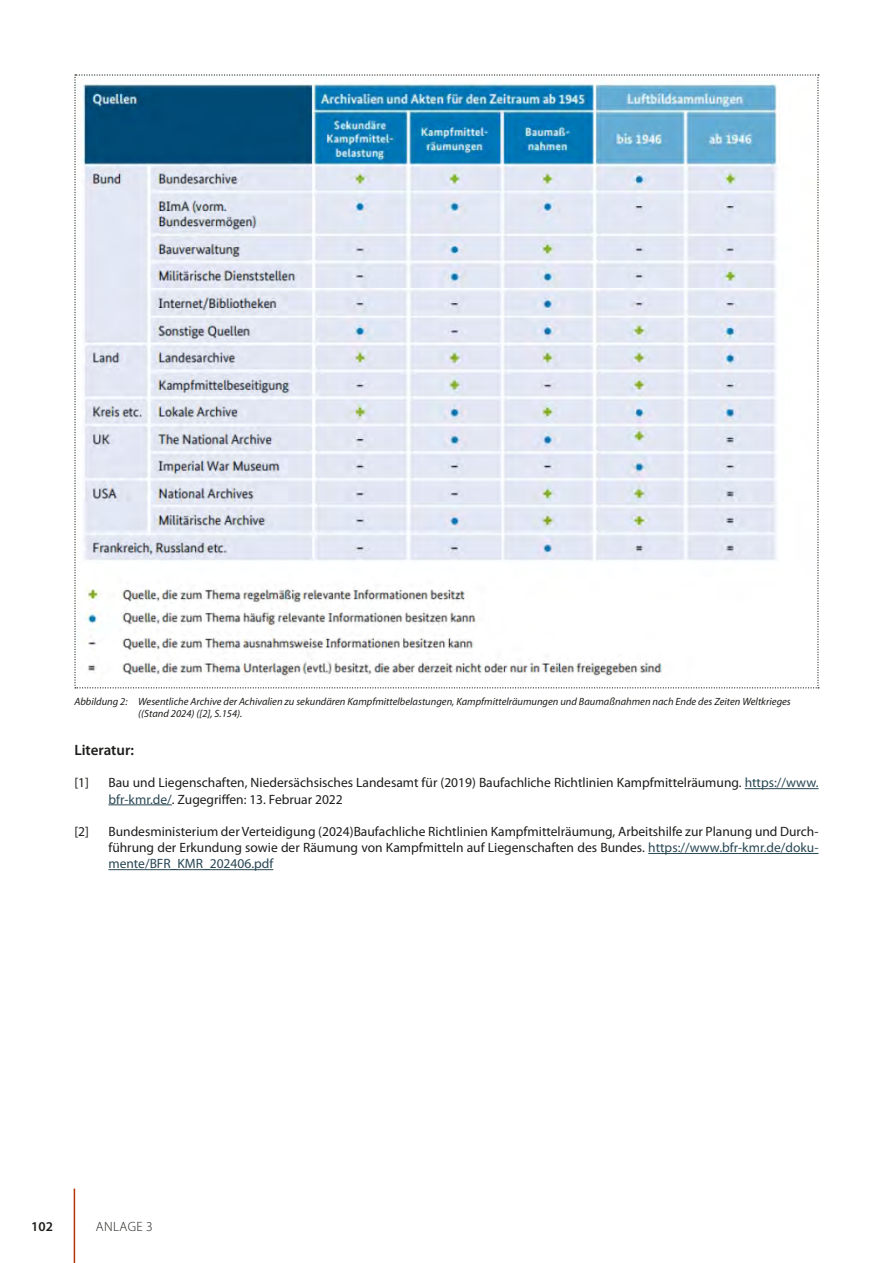
<style>
.page{position:relative;width:893px;height:1263px;background:#fff}
.page>*{position:absolute;margin:0;border:0;box-sizing:border-box;transform-origin:0 0}
.H3_Überschrift_3_ohne_Num{font:600 15px "Myriad Pro";color:#1d1d1b}
.Verzeichnis{font:13.5px/16.2px "Myriad Pro";color:#1d1d1b}
.t1{font:300 13.5px "Myriad Pro";color:#1d1d1b}
.t2{font:600 13.5px "Myriad Pro";color:#1d1d1b}
.t3{font:italic 10.5px/12.6px "Myriad Pro";color:#1d1d1b}
.s1{color:#294754}
</style>
<div class="page">
<hr style="left:74px;top:1188px;width:1px;height:75px;background:#b13507">
<svg style="left:74px;top:74px;width:745px;height:614px"></svg>
<hr style="left:745px;top:788px;width:74px;height:1px;background:#294754">
<hr style="left:108px;top:804px;width:64px;height:1px;background:#294754">
<hr style="left:648px;top:853px;width:171px;height:1px;background:#294754">
<hr style="left:108px;top:869px;width:165px;height:1px;background:#294754">
<p class="t3" style="left:138px;top:695px;width:654px;text-indent:-64px">Abbildung 2: Wesentliche Archive der Achivalien zu sekundären Kampfmittelbelastungen, Kampfmittelräumungen und Baumaßnahmen nach Ende des Zeiten Weltkrieges ((Stand 2024) ([2], S.154).</p>
<h3 class="H3_Überschrift_3_ohne_Num" style="left:74px;top:741px;width:61px">Literatur:</h3>
<p class="Verzeichnis" style="left:74px;top:775px;width:16px">[1]</p>
<p class="Verzeichnis" style="left:108px;top:775px;width:712px">Bau und Liegenschaften, Niedersächsisches Landesamt für (2019) Baufachliche Richtlinien Kampfmittelräumung. <span class="s1">https://www. bfr-kmr.de/</span>. Zugegriffen: 13. Februar 2022</p>
<p class="Verzeichnis" style="left:74px;top:823px;width:16px">[2]</p>
<p class="Verzeichnis" style="left:108px;top:823px;width:712px;text-align:justify">Bundesministerium der Verteidigung (2024)Baufachliche Richtlinien Kampfmittelräumung, Arbeitshilfe zur Planung und Durch&shy;führung der Erkundung sowie der Räumung von Kampfmitteln auf Liegenschaften des Bundes. <span class="s1">https://www.bfr-kmr.de/doku&shy;mente/BFR_KMR_202406.pdf</span></p>
<p class="t2" style="left:31px;top:1219px;width:23px">102</p>
<p class="t1" style="left:96px;top:1219px;width:16px">ANLAGE</p>
<p class="t1" style="left:146px;top:1219px;width:8px">3</p>
</div>
